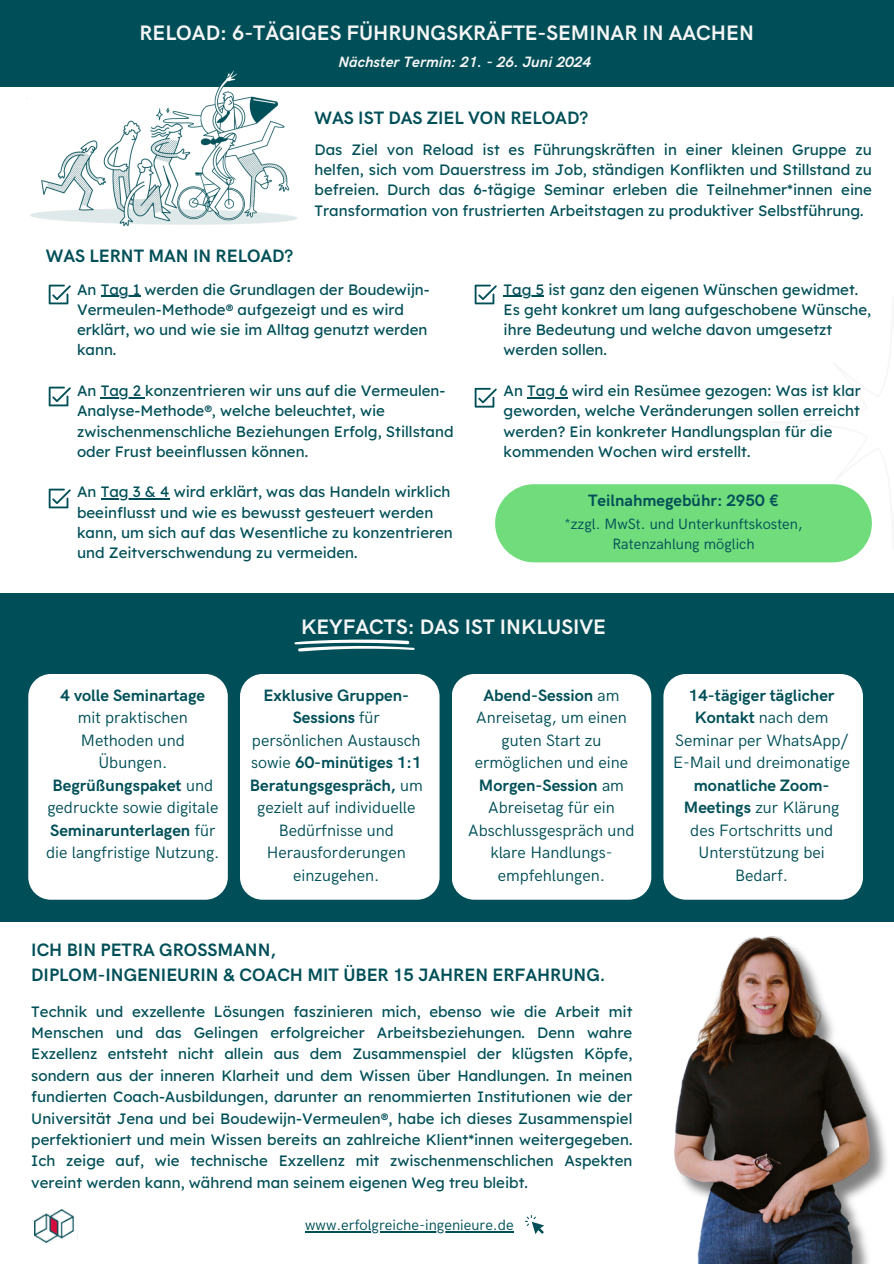
<style>
.page{position:relative;width:894px;height:1264px;background:#fff}
.page>*{position:absolute;margin:0;border:0;box-sizing:border-box;transform-origin:0 0}
.t1{font:700 21px "HK Grotesk";color:#f6f6f6}
.t2{font:700 21px "HK Grotesk Pro";color:#f6f6f6}
.t3{font:700 18px/24.8px "HK Grotesk Pro";color:#004f58}
.t4{font:700 18px "HK Grotesk";color:#004f58}
.t5{font:16.5px/22.5px "HK Grotesk";color:#004f58;text-align:center}
.t6{font:700 16.5px "HK Grotesk";color:#004f58}
.t7{font:15px/20.2px "Lexend Deca";color:#004f58}
.t8{font:15px "HK Grotesk";color:#004f58}
.t9{font:italic 700 15px "HK Grotesk";color:#f6f6f6}
.s1{font-weight:700}
</style>
<div class="page">
<img style="left:651px;top:921px;width:242px;height:342px">
<div style="left:0;top:593px;width:893px;height:328px;background:#004f58"></div>
<img style="left:34px;top:1209px;width:41px;height:33px">
<svg style="left:525px;top:1215px;width:19px;height:19px"></svg>
<div style="left:0;top:0;width:893px;height:86px;background:#004f58"></div>
<img style="left:0;top:70px;width:350px;height:157px">
<svg style="left:49px;top:285px;width:22px;height:19px"></svg>
<svg style="left:49px;top:386px;width:22px;height:20px"></svg>
<svg style="left:474px;top:285px;width:22px;height:19px"></svg>
<svg style="left:474px;top:388px;width:22px;height:19px"></svg>
<svg style="left:49px;top:488px;width:22px;height:20px"></svg>
<div style="left:28px;top:674px;width:200px;height:225px;background:#fff;border-radius:23px"></div>
<div style="left:240px;top:674px;width:199px;height:225px;background:#fff;border-radius:22px"></div>
<div style="left:451px;top:674px;width:200px;height:225px;background:#fff;border-radius:22px"></div>
<div style="left:663px;top:674px;width:199px;height:225px;background:#fff;border-radius:22px"></div>
<svg style="left:294px;top:639px;width:121px;height:12px"></svg>
<div style="left:495px;top:484px;width:376px;height:78px;background:#71dc7c;border-radius:39px"></div>
<hr style="left:305px;top:1231px;width:208px;height:1px;background:#004f58">
<hr style="left:101px;top:296px;width:39px;height:1px;background:#004f58">
<hr style="left:101px;top:397px;width:44px;height:1px;background:#004f58">
<hr style="left:101px;top:498px;width:68px;height:1px;background:#004f58">
<hr style="left:503px;top:296px;width:41px;height:1px;background:#004f58">
<hr style="left:527px;top:397px;width:40px;height:1px;background:#004f58">
<h2 class="t1" style="left:140px;top:21px;width:615px">RELOAD: 6-TÄGIGES FÜHRUNGSKRÄFTE-SEMINAR IN AACHEN</h2>
<p class="t9" style="left:338px;top:54px;width:254px">Nächster Termin: 21. - 26. Juni 2024</p>
<p class="t4" style="left:46px;top:246px;width:249px">WAS LERNT MAN IN RELOAD?</p>
<p class="t4" style="left:314px;top:108px;width:275px">WAS IST DAS ZIEL VON RELOAD?</p>
<p class="t7" style="left:314px;top:139px;width:558px;text-align:justify">Das Ziel von Reload ist es Führungskräften in einer kleinen Gruppe zu helfen, sich vom Dauerstress im Job, ständigen Konflikten und Stillstand zu befreien. Durch das 6-tägige Seminar erleben die Teilnehmer*innen eine Transformation von frustrierten Arbeitstagen zu produktiver Selbstführung.</p>
<p class="t7" style="left:77px;top:279px;width:354px">An Tag 1 werden die Grundlagen der Boudewijn-</p>
<p class="t7" style="left:77px;top:299px;width:352px">Vermeulen-Methode® aufgezeigt und es wird erklärt, wo und wie sie im Alltag genutzt werden kann.</p>
<p class="t7" style="left:77px;top:380px;width:370px">An Tag 2 konzentrieren wir uns auf die Vermeulen-</p>
<p class="t7" style="left:77px;top:400px;width:378px">Analyse-Methode®, welche beleuchtet, wie zwischenmenschliche Beziehungen Erfolg, Stillstand oder Frust beeinflussen können.</p>
<p class="t7" style="left:77px;top:481px;width:374px">An Tag 3 &amp; 4 wird erklärt, was das Handeln wirklich</p>
<p class="t7" style="left:77px;top:502px;width:377px">beeinflusst und wie es bewusst gesteuert werden kann, um sich auf das Wesentliche zu konzentrieren und Zeitverschwendung zu vermeiden.</p>
<p class="t7" style="left:503px;top:279px;width:369px">Tag 5 ist ganz den eigenen Wünschen gewidmet.<br>Es geht konkret um lang aufgeschobene Wünsche, ihre Bedeutung und welche davon umgesetzt werden sollen.</p>
<p class="t7" style="left:503px;top:380px;width:358px">An Tag 6 wird ein Resümee gezogen: Was ist klar</p>
<h1 class="t7" style="left:503px;top:400px;width:357px">geworden, welche Veränderungen sollen erreicht werden? Ein konkreter Handlungsplan für die kommenden Wochen wird erstellt.</h1>
<h3 class="t6" style="left:588px;top:491px;width:192px">Teilnahmegebühr: 2950 €</h3>
<h3 class="t8" style="left:564px;top:515px;width:240px">*zzgl. MwSt. und Unterkunftskosten,</h3>
<p class="t8" style="left:612px;top:535px;width:144px">Ratenzahlung möglich</p>
<p class="t5" style="left:46px;top:684px;width:175px"><span class="s1">4 volle Seminartage<br></span>mit praktischen<br>Methoden und<br>Übungen.<br><span class="s1">Begrüßungspaket</span> und gedruckte sowie digitale<br><span class="s1">Seminarunterlagen</span> für die langfristige Nutzung.</p>
<p class="t2" style="left:301px;top:615px;width:306px">KEYFACTS: DAS IST INKLUSIVE</p>
<p class="t5" style="left:250px;top:684px;width:174px"><span class="s1">Exklusive Gruppen-<br>Sessions</span> für persönlichen Austausch sowie <span class="s1">60-minütiges 1:1<br>Beratungsgespräch,</span> um gezielt auf individuelle<br>Bedürfnisse und<br>Herausforderungen einzugehen.</p>
<p class="t5" style="left:468px;top:684px;width:168px"><span class="s1">Abend-Session</span> am<br>Anreisetag, um einen guten Start zu ermöglichen und eine<br><span class="s1">Morgen-Session</span> am<br>Abreisetag für ein<br>Abschlussgespräch und klare Handlungs&shy;empfehlungen.</p>
<h3 class="t3" style="left:31px;top:938px;width:575px">ICH BIN PETRA GROSSMANN,<br>DIPLOM-INGENIEURIN &amp; COACH MIT ÜBER 15 JAHREN ERFAHRUNG.</h3>
<h2 class="t7" style="left:31px;top:1000px;width:602px;line-height:21.3px;text-align:justify">Technik und exzellente Lösungen faszinieren mich, ebenso wie die Arbeit mit Menschen und das Gelingen erfolgreicher Arbeitsbeziehungen. Denn wahre Exzellenz entsteht nicht allein aus dem Zusammenspiel der klügsten Köpfe, sondern aus der inneren Klarheit und dem Wissen über Handlungen. In meinen fundierten Coach-Ausbildungen, darunter an renommierten Institutionen wie der Universität Jena und bei Boudewijn-Vermeulen®, habe ich dieses Zusammenspiel perfektioniert und mein Wissen bereits an zahlreiche Klient*innen weitergegeben.<br>Ich zeige auf, wie technische Exzellenz mit zwischenmenschlichen Aspekten vereint werden kann, während man seinem eigenen Weg treu bleibt.</h2>
<p class="t8" style="left:305px;top:1216px;width:210px">www.erfolgreiche-ingenieure.de</p>
<h3 class="t5" style="left:673px;top:684px;width:178px"><span class="s1">14-tägiger täglicher<br>Kontakt</span> nach dem<br>Seminar per WhatsApp/<br>E-Mail und dreimonatige <span class="s1">monatliche Zoom-<br>Meetings</span> zur Klärung des Fortschritts und<br>Unterstützung bei<br>Bedarf.</h3>
</div>
